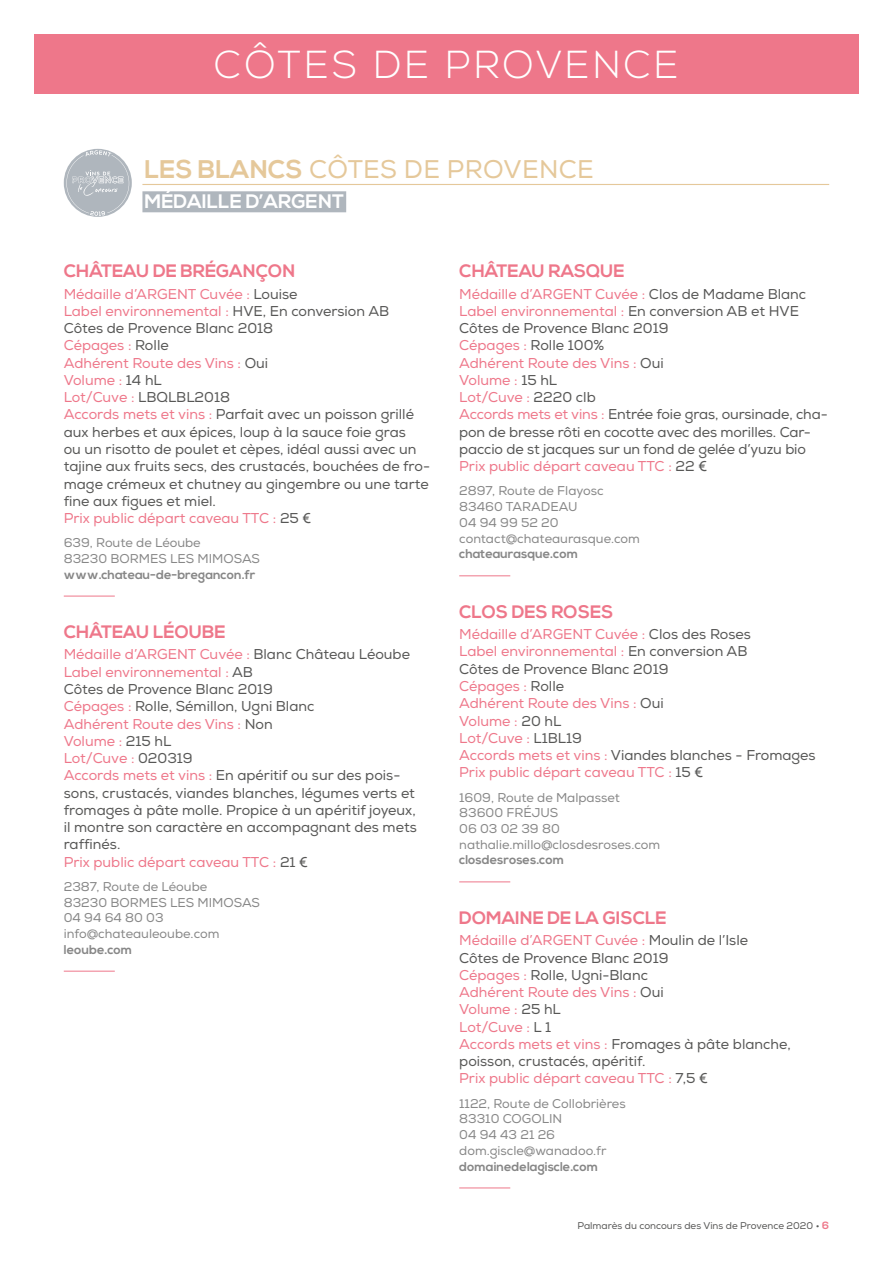
<style>
.page{position:relative;width:893px;height:1263px;background:#fff}
.page>*{position:absolute;margin:0;border:0;box-sizing:border-box;transform-origin:0 0}
.t1{font:300 39px "Nexa";letter-spacing:.08em;color:#fff}
.t2{font:25.5px "Nexa";letter-spacing:.015em;color:#e5c89a}
.t3{font:700 19.5px "Nexa";color:#fff}
.t4{font:700 18px "Nexa";color:#ee778a}
.t5{font:700 18px "Nexa";letter-spacing:.02em;color:#ee778a}
.t6{font:14.25px/17.2px "Nexa";color:#575756}
.t7{font:14.25px/17.2px "Nexa";color:#ee778a}
.t8{font:12.75px/15.8px "Nexa";color:#878787}
.t9{font:700 12.75px "Nexa";color:#878787}
.t10{font:9.75px "Nexa";color:#575756}
.s1{font-weight:700}
.s2{color:#ee778a}
.s3{color:#575756}
.s4{font-weight:700;font-size:10.5px;color:#ee778a}
</style>
<div class="page">
<div style="left:34px;top:34px;width:825px;height:60px;background:#ee778a"></div>
<hr style="left:142px;top:184px;width:687px;height:1px;background:#e5c89a">
<div style="left:142px;top:191px;width:204px;height:21px;background:#afb6bd"></div>
<svg style="left:64px;top:149px;width:68px;height:68px"></svg>
<svg style="left:66px;top:150px;width:63px;height:67px"></svg>
<hr style="left:64px;top:596px;width:51px;height:1px;background:#ee778a">
<hr style="left:64px;top:971px;width:51px;height:1px;background:#ee778a">
<hr style="left:459px;top:575px;width:51px;height:1px;background:#ee778a">
<hr style="left:459px;top:881px;width:51px;height:1px;background:#ee778a">
<hr style="left:459px;top:1187px;width:51px;height:1px;background:#ee778a">
<h1 class="t1" style="left:214px;top:43px;width:466px">CÔTES DE PROVENCE</h1>
<h2 class="t2" style="left:145px;top:153px;width:451px"><span class="s1">LES BLANCS</span> CÔTES DE PROVENCE</h2>
<h3 class="t3" style="left:145px;top:190px;width:201px">MÉDAILLE D’ARGENT</h3>
<p class="t4" style="left:64px;top:261px;width:233px">CHÂTEAU DE BRÉGANÇON</p>
<p class="t6" style="left:64px;top:285px;width:368px"><span class="s2">Médaille d’ARGENT Cuvée :</span> Louise<br><span class="s2">Label environnemental :</span> HVE, En conversion AB Côtes de Provence Blanc 2018<br><span class="s2">Cépages :</span> Rolle<br><span class="s2">Adhérent Route des Vins :</span> Oui<br><span class="s2">Volume :</span> 14 hL<br><span class="s2">Lot/Cuve :</span> LBQLBL2018<br><span class="s2">Accords mets et vins :</span> Parfait avec un poisson grillé aux herbes et aux épices, loup à la sauce foie gras<br>ou un risotto de poulet et cèpes, idéal aussi avec un tajine aux fruits secs, des crustacés, bouchées de fro&shy;mage crémeux et chutney au gingembre ou une tarte fine aux figues et miel.<br><span class="s2">Prix public départ caveau TTC :</span> 25 €</p>
<p class="t8" style="left:64px;top:535px;width:198px">639, Route de Léoube<br>83230 BORMES LES MIMOSAS</p>
<p class="t9" style="left:64px;top:567px;width:193px">www.chateau-de-bregancon.fr</p>
<p class="t4" style="left:64px;top:621px;width:163px">CHÂTEAU LÉOUBE</p>
<p class="t6" style="left:64px;top:646px;width:355px"><span class="s2">Médaille d’ARGENT Cuvée :</span> Blanc Château Léoube <span class="s2">Label environnemental :</span> AB<br>Côtes de Provence Blanc 2019<br><span class="s2">Cépages :</span> Rolle, Sémillon, Ugni Blanc<br><span class="s2">Adhérent Route des Vins :</span> Non<br><span class="s2">Volume :</span> 215 hL<br><span class="s2">Lot/Cuve :</span> 020319<br><span class="s2">Accords mets et vins :</span> En apéritif ou sur des pois&shy;sons, crustacés, viandes blanches, légumes verts et fromages à pâte molle. Propice à un apéritif joyeux, il montre son caractère en accompagnant des mets raffinés.<br><span class="s2">Prix public départ caveau TTC :</span> 21 €</p>
<p class="t8" style="left:64px;top:879px;width:198px">2387, Route de Léoube<br>83230 BORMES LES MIMOSAS<br>04 94 64 80 03 info@chateauleoube.com</p>
<p class="t9" style="left:64px;top:942px;width:70px">leoube.com</p>
<p class="t4" style="left:459px;top:261px;width:167px">CHÂTEAU RASQUE</p>
<p class="t6" style="left:459px;top:285px;width:370px"><span class="s2">Médaille d’ARGENT Cuvée :</span> Clos de Madame Blanc <span class="s2">Label environnemental :</span> En conversion AB et HVE Côtes de Provence Blanc 2019<br><span class="s2">Cépages :</span> Rolle 100%<br><span class="s2">Adhérent Route des Vins :</span> Oui<br><span class="s2">Volume :</span> 15 hL<br><span class="s2">Lot/Cuve :</span> 2220 clb<br><span class="s2">Accords mets et vins :</span> Entrée foie gras, oursinade, cha&shy;pon de bresse rôti en cocotte avec des morilles. Car&shy;paccio de st jacques sur un fond de gelée d’yuzu bio <span class="s2">Prix public départ caveau TTC :</span> 22 €</p>
<p class="t8" style="left:459px;top:483px;width:182px">2897, Route de Flayosc<br>83460 TARADEAU<br>04 94 99 52 20 contact@chateaurasque.com</p>
<p class="t9" style="left:459px;top:547px;width:120px">chateaurasque.com</p>
<p class="t5" style="left:459px;top:601px;width:156px">CLOS DES ROSES</p>
<p class="t7" style="left:459px;top:626px;width:358px">Médaille d’ARGENT Cuvée : <span class="s3">Clos des Roses<br></span>Label environnemental : <span class="s3">En conversion AB<br>Côtes de Provence Blanc 2019<br></span>Cépages : <span class="s3">Rolle<br></span>Adhérent Route des Vins : <span class="s3">Oui<br></span>Volume : <span class="s3">20 hL<br></span>Lot/Cuve : <span class="s3">L1BL19<br></span>Accords mets et vins : <span class="s3">Viandes blanches - Fromages<br></span>Prix public départ caveau TTC : <span class="s3">15 €</span></p>
<p class="t8" style="left:459px;top:789px;width:202px">1609, Route de Malpasset<br>83600 FRÉJUS<br>06 03 02 39 80 nathalie.millo@closdesroses.com</p>
<p class="t9" style="left:459px;top:853px;width:106px">closdesroses.com</p>
<p class="t4" style="left:459px;top:907px;width:209px">DOMAINE DE LA GISCLE</p>
<p class="t6" style="left:459px;top:932px;width:333px"><span class="s2">Médaille d’ARGENT Cuvée :</span> Moulin de l’Isle<br>Côtes de Provence Blanc 2019<br><span class="s2">Cépages :</span> Rolle, Ugni-Blanc<br><span class="s2">Adhérent Route des Vins :</span> Oui<br><span class="s2">Volume :</span> 25 hL<br><span class="s2">Lot/Cuve :</span> L 1<br><span class="s2">Accords mets et vins :</span> Fromages à pâte blanche, poisson, crustacés, apéritif.<br><span class="s2">Prix public départ caveau TTC :</span> 7,5 €</p>
<p class="t8" style="left:459px;top:1095px;width:168px">1122, Route de Collobrières<br>83310 COGOLIN<br>04 94 43 21 26 dom.giscle@wanadoo.fr</p>
<p class="t9" style="left:459px;top:1159px;width:140px">domainedelagiscle.com</p>
<p class="t10" style="left:577px;top:1220px;width:253px">Palmarès du concours des Vins de Provence 2020 • <span class="s4">6</span></p>
</div>
